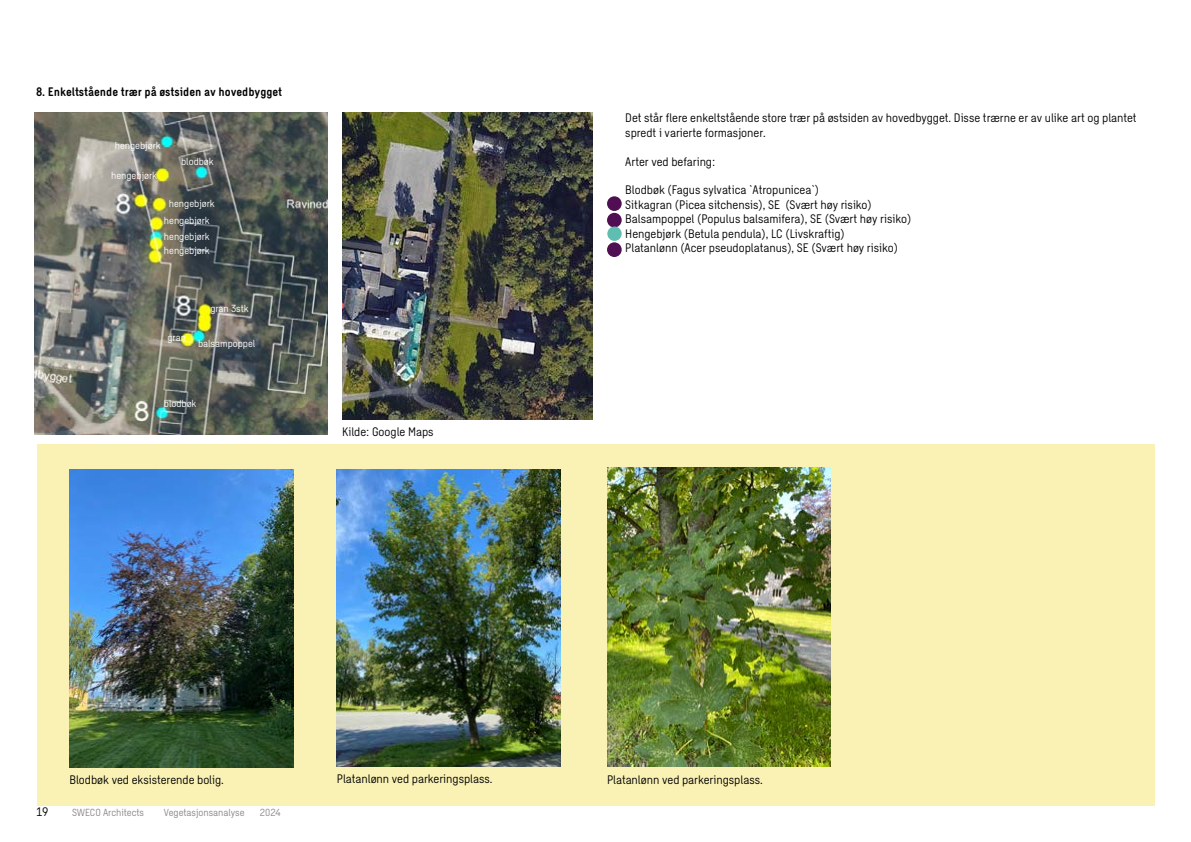
<style>
.page{position:relative;width:1191px;height:842px;background:#fff}
.page>*{position:absolute;margin:0;border:0;box-sizing:border-box;transform-origin:0 0}
.t1{font:12px/14.4px "Sweco Sans";color:#000}
.t2{font:700 12px "Sweco Sans";color:#000}
.t3{font:10px/16.8px "Sweco Sans";color:#fff;text-align:center}
.t4{font:10px "Sweco Sans";color:#8e8586}
</style>
<div class="page">
<div style="left:37px;top:445px;width:1118px;height:361px;background:#faf2b5"></div>
<img style="left:342px;top:113px;width:251px;height:307px">
<img style="left:69px;top:469px;width:224px;height:298px">
<img style="left:337px;top:470px;width:223px;height:296px">
<img style="left:607px;top:468px;width:224px;height:298px">
<img style="left:35px;top:113px;width:293px;height:321px">
<div style="left:607px;top:196px;width:14px;height:15px;background:#500f53;border-radius:50%"></div>
<div style="left:607px;top:213px;width:14px;height:14px;background:#500f53;border-radius:50%"></div>
<div style="left:607px;top:242px;width:14px;height:15px;background:#500f53;border-radius:50%"></div>
<div style="left:607px;top:226px;width:14px;height:15px;background:#60bdb2;border-radius:50%"></div>
<p class="t2" style="left:36px;top:85px;width:248px">8. Enkeltstående trær på østsiden av hovedbygget</p>
<p class="t3" style="left:115px;top:137px;width:47px">hengebjørk</p>
<p class="t3" style="left:111px;top:167px;width:47px">hengebjørk</p>
<p class="t3" style="left:181px;top:154px;width:34px">blodbøk</p>
<p class="t3" style="left:164px;top:195px;width:52px">hengebjørk hengebjørk</p>
<p class="t3" style="left:164px;top:242px;width:47px">hengebjørk</p>
<p class="t3" style="left:164px;top:229px;width:47px">hengebjørk</p>
<p class="t3" style="left:167px;top:329px;width:20px">gran</p>
<p class="t3" style="left:210px;top:300px;width:40px">gran 3stk</p>
<p class="t3" style="left:198px;top:335px;width:59px">balsampoppel</p>
<p class="t3" style="left:164px;top:395px;width:34px">blodbøk</p>
<p class="t1" style="left:342px;top:424px;width:93px">Kilde: Google Maps</p>
<p class="t1" style="left:625px;top:111px;width:513px">Det står flere enkeltstående store trær på østsiden av hovedbygget. Disse trærne er av ulike art og plantet spredt i varierte formasjoner.</p>
<p class="t1" style="left:625px;top:154px;width:91px">Arter ved befaring:</p>
<p class="t1" style="left:625px;top:183px;width:287px">Blodbøk (Fagus sylvatica `Atropunicea`)<br>Sitkagran (Picea sitchensis), SE (Svært høy risiko)<br>Balsampoppel (Populus balsamifera), SE (Svært høy risiko)<br>Hengebjørk (Betula pendula), LC (Livskraftig)<br>Platanlønn (Acer pseudoplatanus), SE (Svært høy risiko)</p>
<p class="t1" style="left:69px;top:773px;width:156px">Blodbøk ved eksisterende bolig.</p>
<p class="t1" style="left:337px;top:771px;width:157px">Platanlønn ved parkeringsplass.</p>
<p class="t1" style="left:607px;top:772px;width:157px">Platanlønn ved parkeringsplass.</p>
<p class="t1" style="left:36px;top:804px;width:14px">19</p>
<p class="t4" style="left:72px;top:806px;width:73px">SWECO Architects</p>
<p class="t4" style="left:164px;top:806px;width:82px">Vegetasjonsanalyse</p>
<p class="t4" style="left:260px;top:806px;width:22px">2024</p>
</div>
